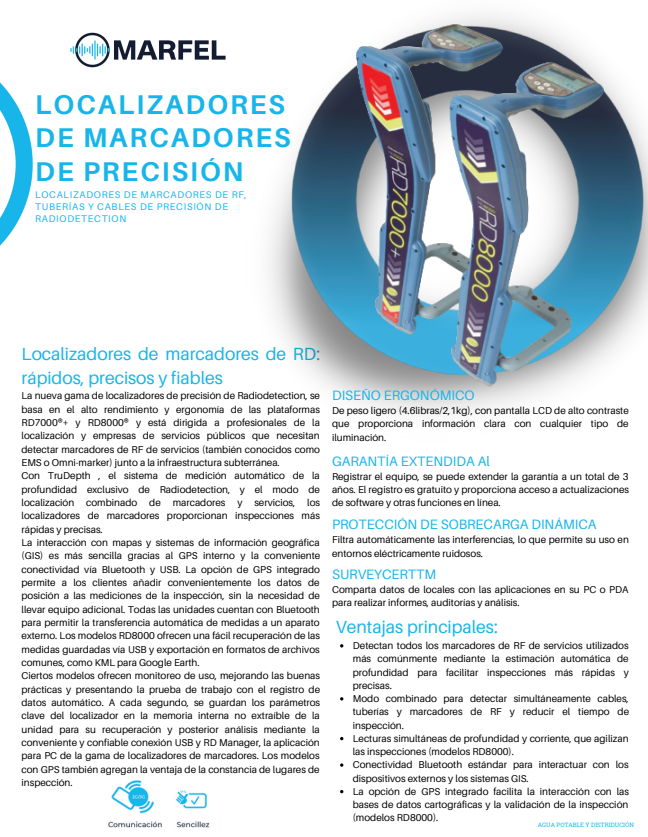
<style>
.page{position:relative;width:648px;height:837px;background:#fff}
.page>*{position:absolute;margin:0;border:0;box-sizing:border-box;transform-origin:0 0}
.t1{font:700 27.2px/33.6px "Aileron";letter-spacing:.075em;color:#17b5e9}
.t2{font:17.6px/24px "Aileron";color:#17b5e9}
.t3{font:13.6px "Aileron";color:#17b5e9}
.t4{font:10px/13.2px "Aileron";color:#000}
.t5{font:9.6px/12px "Aileron";letter-spacing:.075em;color:#17b5e9}
.t6{font:6px "Roboto Slab";color:#17b5e9}
</style>
<div class="page">
<img style="left:70px;top:32px;width:156px;height:36px">
<img style="left:0;top:82px;width:33px;height:164px">
<img style="left:108px;top:780px;width:102px;height:48px">
<img style="left:269px;top:104px;width:379px;height:309px">
<img style="left:304px;top:14px;width:324px;height:388px">
<svg style="left:340px;top:644px;width:3px;height:4px"></svg>
<svg style="left:340px;top:697px;width:3px;height:4px"></svg>
<svg style="left:340px;top:763px;width:3px;height:4px"></svg>
<h1 class="t1" style="left:35px;top:87px;width:257px">LOCALIZADORES<br>DE MARCADORES<br>DE PRECISIÓN</h1>
<p class="t5" style="left:35px;top:188px;width:213px">LOCALIZADORES DE MARCADORES DE RF,<br>TUBERÍAS Y CABLES DE PRECISIÓN DE<br>RADIODETECTION</p>
<h2 class="t2" style="left:22px;top:342px;width:300px">Localizadores de marcadores de RD: rá pidos, precisos y fiables</h2>
<p class="t4" style="left:22px;top:389px;width:300px">La nueva gama de localizadores de precisión de Radiodetection, se basa en el alto rendimiento y ergonomía de las plataformas RD7000®+ y RD8000® y está dirigida a profesionales de la localización y empresas de servicios pú blicos que necesitan detectar marcadores de RF de servicios (también conocidos como EMS o Omni-marker) junto a la infraestructura subterrá nea.<br>Con TruDepth , el sistema de medición automático de la profundidad exclusivo de Radiodetection, y el modo de localización combinado de marcadores y servicios, los localizadores de marcadores proporcionan inspecciones más rá pidas y precisas.<br>La interacción con mapas y sistemas de información geográfica (GIS) es más sencilla gracias al GPS interno y la conveniente conectividad vía Bluetooth y USB. La opción de GPS integrado permite a los clientes añadir convenientemente los datos de posición a las mediciones de la inspección, sin la necesidad de llevar equipo adicional. Todas las unidades cuentan con Bluetooth para permitir la transferencia automática de medidas a un aparato externo. Los modelos RD8000 ofrecen una fácil recuperación de las medidas guardadas vía USB y exportación en formatos de archivos comunes, como KML para Google Earth.<br>Ciertos modelos ofrecen monitoreo de uso, mejorando las buenas prácticas y presentando la prueba de trabajo con el registro de datos automático. A cada segundo, se guardan los pará metros clave del localizador en la memoria interna no extraíble de la unidad para su recuperación y posterior aná lisis mediante la conveniente y confiable conexión USB y RD Manager, la aplicación para PC de la gama de localizadores de marcadores. Los modelos con GPS también agregan la ventaja de la constancia de lugares de inspección.</p>
<h3 class="t3" style="left:332px;top:387px;width:144px">DISEÑO ERGONÓMICO</h3>
<p class="t4" style="left:332px;top:404px;width:298px;text-align:justify">De peso ligero (4.6libras/2,1kg), con pantalla LCD de alto contraste que proporciona información clara con cualquier tipo de iluminación.</p>
<h3 class="t3" style="left:332px;top:452px;width:159px">GARANTÍA EXTENDIDA Al</h3>
<p class="t4" style="left:332px;top:469px;width:298px;text-align:justify">Registrar el equipo, se puede extender la garantía a un total de 3 años. El registro es gratuito y proporciona acceso a actualizaciones de software y otras funciones en línea.</p>
<h3 class="t3" style="left:332px;top:516px;width:266px">PROTECCIÓN DE SOBRECARGA DINÁMICA</h3>
<p class="t4" style="left:332px;top:533px;width:298px">Filtra automáticamente las interferencias, lo que permite su uso en entornos eléctricamente ruidosos.</p>
<h3 class="t3" style="left:332px;top:565px;width:106px">SURVEYCERTTM</h3>
<p class="t4" style="left:332px;top:582px;width:298px">Comparta datos de locales con las aplicaciones en su PC o PDA para realizar informes, auditorías y aná lisis.</p>
<h2 class="t2" style="left:336px;top:615px;width:163px">Ventajas principales:</h2>
<p class="t4" style="left:353px;top:639px;width:278px">Detectan todos los marcadores de RF de servicios utilizados más comú nmente mediante la estimación automática de profundidad para facilitar inspecciones más rá pidas y precisas.<br>Modo combinado para detectar simultá neamente cables, tuberías y marcadores de RF y reducir el tiempo de inspección.<br>Lecturas simultá neas de profundidad y corriente, que agilizan las inspecciones (modelos RD8000).<br>Conectividad Bluetooth está ndar para interactuar con los dispositivos externos y los sistemas GIS.<br>La opción de GPS integrado facilita la interacción con las bases de datos cartográficas y la validación de la inspección (modelos RD8000).</p>
<p class="t6" style="left:538px;top:821px;width:98px">AGUA POTABLE Y DISTRIDUCIÓN</p>
</div>
